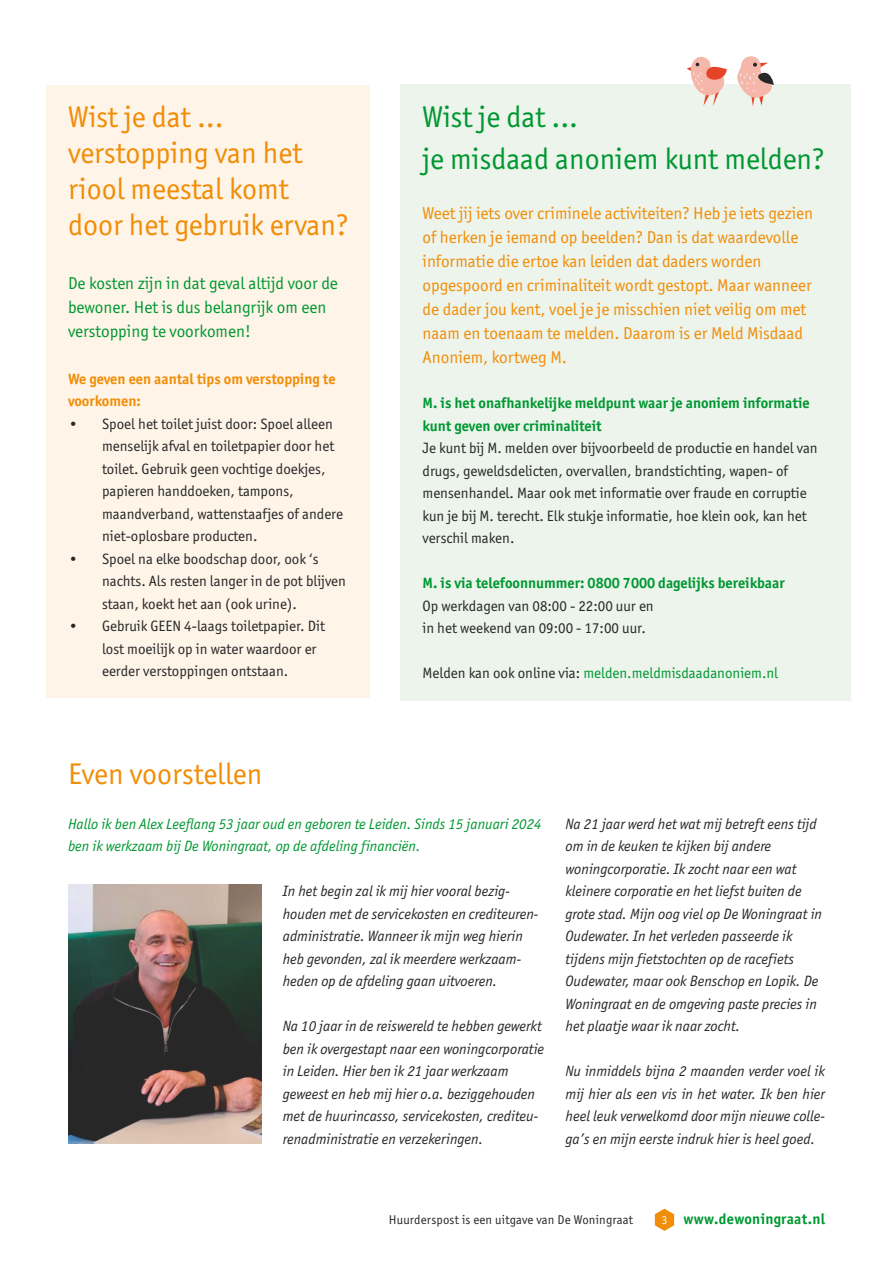
<style>
.page{position:relative;width:893px;height:1263px;background:#fff}
.page>*{position:absolute;margin:0;border:0;box-sizing:border-box;transform-origin:0 0}
.t1{font:30px/36px "Officina San ITC";color:#f18d07}
.t2{font:30px/41.4px "Officina San ITC";color:#009731}
.t3{font:17.25px/24px "Officina San ITC";color:#f18d07}
.t4{font:17.25px/24px "Officina San ITC";color:#009731}
.t5{font:italic 15px/22.5px "Officina San ITC";color:#272727}
.t6{font:15px/22.5px "Officina San ITC";color:#272727}
.t7{font:700 15px/22.5px "Officina San ITC";color:#009731}
.t8{font:italic 15px/22.5px "Officina San ITC";color:#009731}
.t9{font:15px "Officina San ITC";color:#009731}
.t10{font:700 15px/22.5px "Officina San ITC";color:#f18d07}
.t11{font:700 15px "Officina San ITC";letter-spacing:.02em;color:#009731}
.t12{font:12.75px "Officina San ITC";letter-spacing:.015em;color:#272727}
.s1{color:#272727}
.s2{font-weight:400;font-size:12px;color:#fefefe}
</style>
<div class="page">
<svg style="left:655px;top:1209px;width:19px;height:22px"></svg>
<div style="left:400px;top:85px;width:450px;height:616px;background:#ecf4ec"></div>
<div style="left:47px;top:85px;width:323px;height:612px;background:#fef4e8"></div>
<img style="left:68px;top:884px;width:193px;height:260px">
<svg style="left:734px;top:56px;width:42px;height:50px"></svg>
<svg style="left:687px;top:56px;width:40px;height:50px"></svg>
<h1 class="t1" style="left:68px;top:99px;width:282px">Wist je dat ... verstopping van het riool meestal komt door het gebruik ervan?</h1>
<p class="t4" style="left:68px;top:271px;width:271px">De kosten zijn in dat geval altijd voor de bewoner. Het is dus belangrijk om een verstopping te voorkomen!</p>
<p class="t10" style="left:68px;top:367px;width:269px">We geven een aantal tips om verstopping te voorkomen:</p>
<p class="t6" style="left:102px;top:412px;width:243px;text-indent:-34px">• Spoel het toilet juist door: Spoel alleen menselijk afval en toiletpapier door het toilet. Gebruik geen vochtige doekjes, papieren handdoeken, tampons, maandverband, wattenstaafjes of andere niet-oplosbare producten.</p>
<p class="t6" style="left:102px;top:547px;width:245px;text-indent:-34px">• Spoel na elke boodschap door, ook ‘s nachts. Als resten langer in de pot blijven staan, koekt het aan (ook urine).</p>
<p class="t6" style="left:102px;top:615px;width:224px;text-indent:-34px">• Gebruik GEEN 4-laags toiletpapier. Dit lost moeilijk op in water waardoor er eerder verstoppingen ontstaan.</p>
<h1 class="t2" style="left:423px;top:96px;width:404px">Wist je dat ...<br>je misdaad anoniem kunt melden?</h1>
<p class="t3" style="left:423px;top:201px;width:392px">Weet jij iets over criminele activiteiten? Heb je iets gezien of herken je iemand op beelden? Dan is dat waardevolle informatie die ertoe kan leiden dat daders worden opgespoord en criminaliteit wordt gestopt. Maar wanneer de dader jou kent, voel je je misschien niet veilig om met naam en toenaam te melden. Daarom is er Meld Misdaad Anoniem, kortweg M.</p>
<p class="t7" style="left:423px;top:392px;width:389px">M. is het onafhankelijke meldpunt waar je anoniem informatie kunt geven over criminaliteit</p>
<p class="t6" style="left:423px;top:437px;width:397px">Je kunt bij M. melden over bijvoorbeeld de productie en handel van drugs, geweldsdelicten, overvallen, brandstichting, wapen- of mensenhandel. Maar ook met informatie over fraude en corruptie kun je bij M. terecht. Elk stukje informatie, hoe klein ook, kan het verschil maken.</p>
<p class="t7" style="left:423px;top:572px;width:364px">M. is via telefoonnummer: 0800 7000 dagelijks bereikbaar</p>
<p class="t6" style="left:423px;top:594px;width:233px">Op werkdagen van 08:00 - 22:00 uur en in het weekend van 09:00 - 17:00 uur.</p>
<p class="t9" style="left:423px;top:664px;width:357px"><span class="s1">Melden kan ook online via:</span> melden.meldmisdaadanoniem.nl</p>
<h1 class="t1" style="left:68px;top:756px;width:196px">Even voorstellen</h1>
<p class="t8" style="left:68px;top:813px;width:475px">Hallo ik ben Alex Leeflang 53 jaar oud en geboren te Leiden. Sinds 15 januari 2024 ben ik werkzaam bij De Woningraat, op de afdeling financiën.</p>
<p class="t5" style="left:283px;top:880px;width:257px">In het begin zal ik mij hier vooral bezig&shy;houden met de servicekosten en crediteuren&shy;administratie. Wanneer ik mijn weg hierin heb gevonden, zal ik meerdere werkzaam&shy;heden op de afdeling gaan uitvoeren.</p>
<p class="t5" style="left:283px;top:1015px;width:263px">Na 10 jaar in de reiswereld te hebben gewerkt ben ik overgestapt naar een woningcorporatie in Leiden. Hier ben ik 21 jaar werkzaam geweest en heb mij hier o.a. beziggehouden met de huurincasso, servicekosten, crediteu&shy;renadministratie en verzekeringen.</p>
<p class="t5" style="left:566px;top:813px;width:258px">Na 21 jaar werd het wat mij betreft eens tijd om in de keuken te kijken bij andere woningcorporatie. Ik zocht naar een wat kleinere corporatie en het liefst buiten de grote stad. Mijn oog viel op De Woningraat in Oudewater. In het verleden passeerde ik tijdens mijn fietstochten op de racefiets Oudewater, maar ook Benschop en Lopik. De Woningraat en de omgeving paste precies in het plaatje waar ik naar zocht.</p>
<p class="t5" style="left:566px;top:1060px;width:261px;text-align:justify">Nu inmiddels bijna 2 maanden verder voel ik mij hier als een vis in het water. Ik ben hier heel leuk verwelkomd door mijn nieuwe colle&shy;ga’s en mijn eerste indruk hier is heel goed.</p>
<p class="t12" style="left:389px;top:1212px;width:246px">Huurderspost is een uitgave van De Woningraat</p>
<p class="t11" style="left:662px;top:1209px;width:165px"><span class="s2">3</span> www.dewoningraat.nl</p>
</div>
